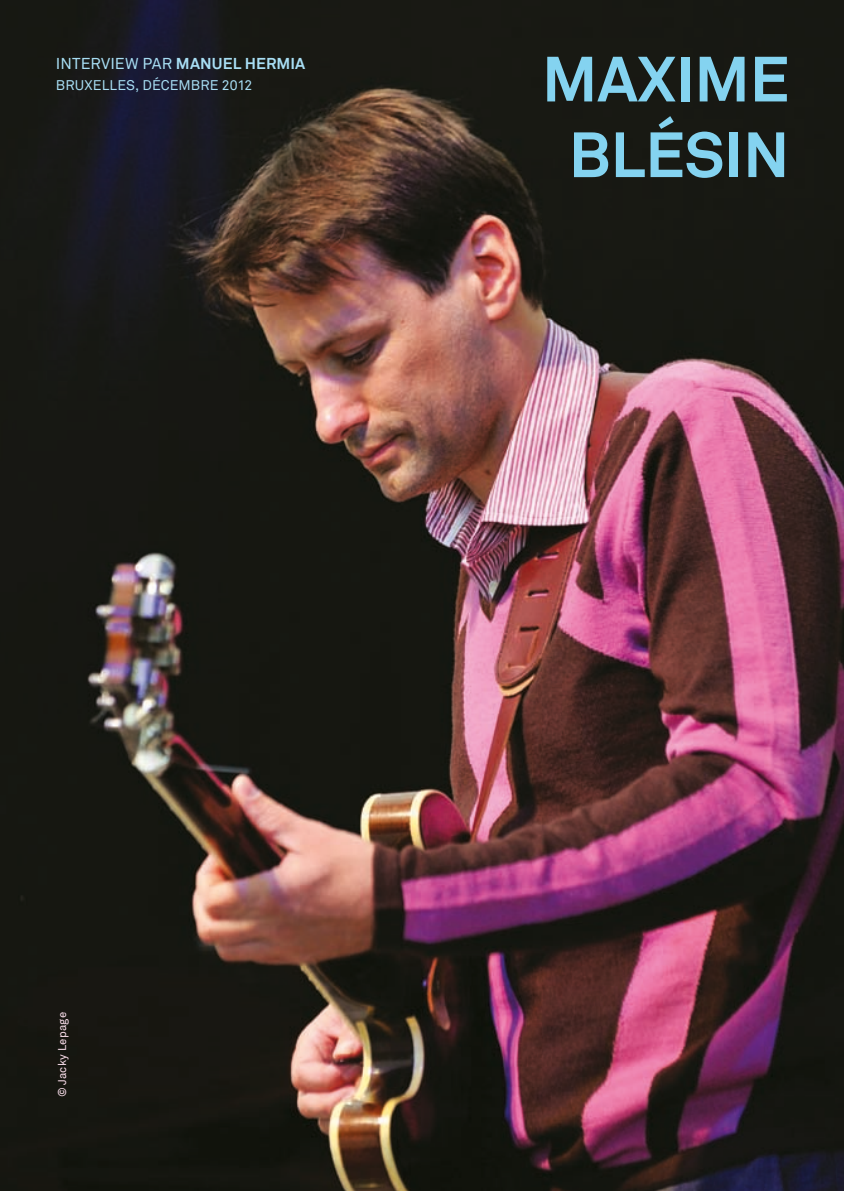
<style>
.page{position:relative;width:844px;height:1191px;background:#fff}
.page>*{position:absolute;margin:0;border:0;box-sizing:border-box;transform-origin:0 0}
.t1{font:700 63px/75.6px "Akkurat";color:#84d3f0;text-align:center}
.t2{font:15.75px "Akkurat";letter-spacing:.01em;color:#a8def4}
.t3{font:14px "Akkurat";letter-spacing:.005em;color:#a8def4}
.t4{font:11.38px "Akkurat";letter-spacing:.025em;color:#fadeeb}
.s1{font-weight:700}
</style>
<div class="page">
<img style="left:0;top:0;width:843px;height:1191px">
<p class="t2" style="left:56px;top:55px;width:251px">INTERVI EW PAR <span class="s1">MANUEL HERMIA</span></p>
<p class="t3" style="left:56px;top:77px;width:198px">BRUXELLES, DÉCEMBRE 2012</p>
<h1 class="t1" style="left:542px;top:42px;width:249px">MAXIM E<br>BLÉSIN</h1>
<p class="t4" style="left:55px;top:1097px;width:87px;rotate:-90deg">© JACKY LEPAGE</p>
</div>
